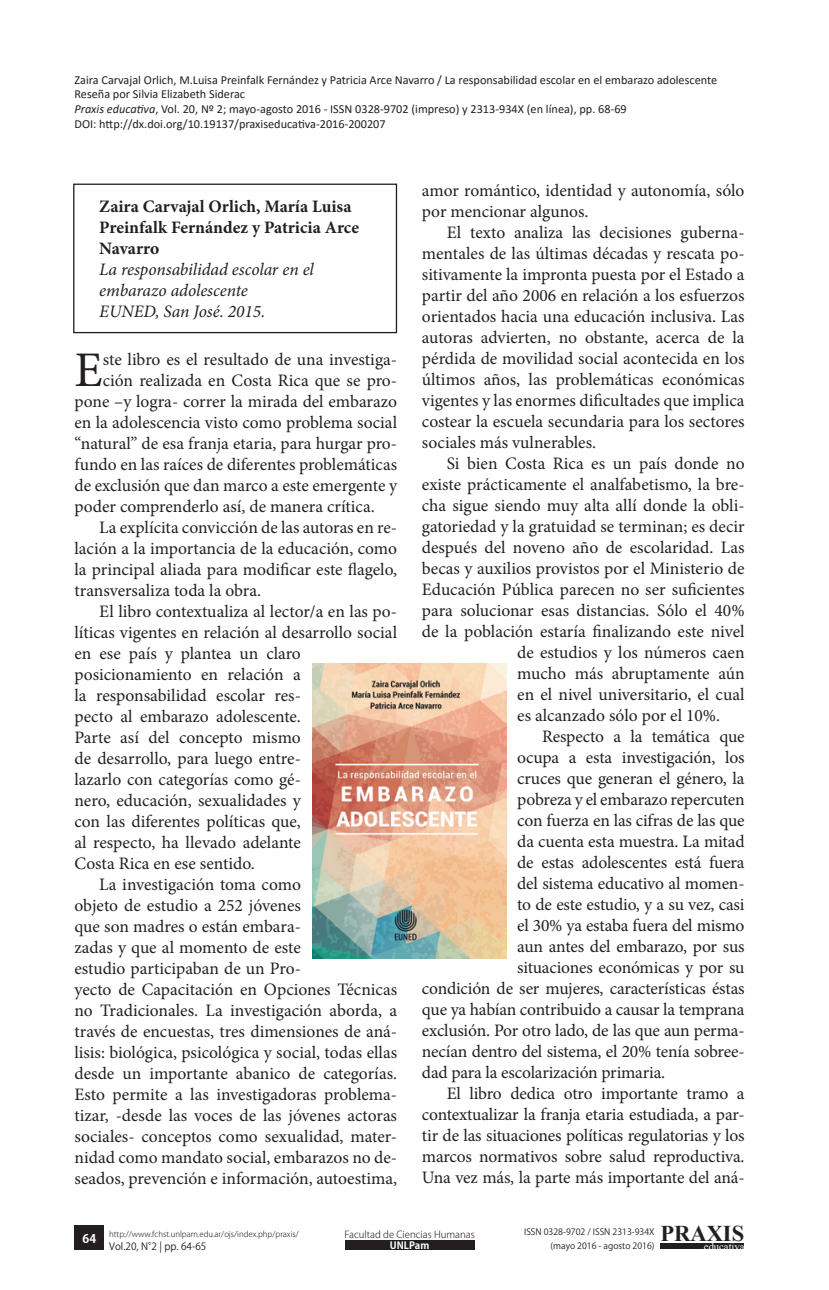
<style>
.page{position:relative;width:829px;height:1290px;background:#fff}
.page>*{position:absolute;margin:0;border:0;box-sizing:border-box;transform-origin:0 0}
.Texto_Principal{font:49.88px "Minion Pro";color:#231f20}
.t1{font:700 22.57px "Times New Roman";color:#231f20}
.Texto_Principal-2{font:17.5px/21px "Minion Pro";letter-spacing:-.005em;color:#231f20;text-align:justify}
.Texto_Principal-3{font:700 17.5px/21px "Minion Pro";color:#231f20}
.Texto_Principal-4{font:italic 17.5px/21px "Minion Pro";letter-spacing:-.005em;color:#231f20}
.DOI{font:12.25px "Calibri";color:#231f20}
.t2{font:700 11.9px "Koz Go Std";color:#fff}
.t3{font:10.67px "Times New Roman";color:#fff}
.t4{font:9.97px "Koz Go Pro";color:#231f20}
.t5{font:700 9.97px "Koz Go Pro";color:#fff}
.t6{font:300 9.62px "Koz Go Pro";color:#231f20}
.t7{font:8.75px "Koz Go Pro";color:#231f20}
.t8{font:300 7.88px "Koz Go Pro";color:#231f20}
.s1{font-style:italic}
</style>
<div class="page">
<div style="left:74px;top:1225px;width:30px;height:25px;background:#231f20"></div>
<div style="left:660px;top:1243px;width:84px;height:6px;background:#231f20"></div>
<div style="left:345px;top:1240px;width:129px;height:10px;background:#231f20"></div>
<div style="left:73px;top:184px;width:324px;height:149px;border:1px solid #231f20"></div>
<img style="left:312px;top:664px;width:194px;height:295px">
<p class="DOI" style="left:74px;top:71px;width:644px">Zaira Carvajal Orlich, M.Luisa Preinfalk Fernández y Patricia Arce Navarro / La responsabilidad escolar en el embarazo adolescente</p>
<p class="DOI" style="left:74px;top:86px;width:172px">Reseña por Silvia Elizabeth Siderac</p>
<p class="DOI" style="left:74px;top:100px;width:554px"><span class="s1">Praxis educativa</span>, Vol. 20, Nº 2; mayo-agosto 2016 - ISSN 0328-9702 (impreso) y 2313-934X (en línea), pp. 68-69</p>
<p class="DOI" style="left:74px;top:115px;width:313px">DOI: http://dx.doi.org/10.19137/praxiseducativa-2016-200207</p>
<p class="Texto_Principal-3" style="left:99px;top:196px;width:261px">Zaira Carvajal Orlich, María Luisa<br>Preinfalk Fernández y Patricia Arce<br>Navarro</p>
<p class="Texto_Principal-4" style="left:99px;top:259px;width:216px">La responsabilidad escolar en el embarazo adolescente</p>
<p class="Texto_Principal-4" style="left:99px;top:301px;width:168px">EUNED, San José. 2015.</p>
<p class="Texto_Principal" style="left:74px;top:336px;width:30px">E</p>
<p class="Texto_Principal-2" style="left:103px;top:349px;width:296px">ste libro es el resultado de una investiga-</p>
<p class="Texto_Principal-2" style="left:103px;top:370px;width:296px">ción realizada en Costa Rica que se pro-</p>
<p class="Texto_Principal-2" style="left:74px;top:391px;width:324px">pone –y logra- correr la mirada del embarazo</p>
<p class="Texto_Principal-2" style="left:74px;top:412px;width:324px">en la adolescencia visto como problema social</p>
<p class="Texto_Principal-2" style="left:74px;top:433px;width:324px">“natural” de esa franja etaria, para hurgar pro-</p>
<p class="Texto_Principal-2" style="left:74px;top:454px;width:324px">fundo en las raíces de diferentes problemáticas</p>
<p class="Texto_Principal-2" style="left:74px;top:475px;width:324px">de exclusión que dan marco a este emergente y</p>
<p class="Texto_Principal-2" style="left:74px;top:496px;width:302px">poder comprenderlo así, de manera crítica.</p>
<p class="Texto_Principal-2" style="left:74px;top:517px;width:324px;text-indent:25px">La explícita convicción de las autoras en re&shy;lación a la importancia de la educación, como la principal aliada para modificar este flagelo, transversaliza toda la obra.</p>
<p class="Texto_Principal-2" style="left:74px;top:601px;width:324px;text-align:left;text-indent:25px">El libro contextualiza al lector/a en las po&shy;líticas vigentes en relación al desarrollo social en ese país y plantea un claro posicionamiento en relación a<br>la responsabilidad escolar res-<br>pecto al embarazo adolescente.<br>Parte así del concepto mismo<br>de desarrollo, para luego entre-<br>lazarlo con categorías como gé-<br>nero, educación, sexualidades y<br>con las diferentes políticas que,<br>al respecto, ha llevado adelante<br>Costa Rica en ese sentido.</p>
<p class="Texto_Principal-2" style="left:74px;top:874px;width:324px;text-align:left;text-indent:25px">La investigación toma como<br>objeto de estudio a 252 jóvenes<br>que son madres o están embara-<br>zadas y que al momento de este<br>estudio participaban de un Pro-<br>yecto de Capacitación en Opciones Técnicas no Tradicionales. La investigación aborda, a través de encuestas, tres dimensiones de aná&shy;lisis: biológica, psicológica y social, todas ellas desde un importante abanico de categorías.<br>Esto permite a las investigadoras problema&shy;tizar, -desde las voces de las jóvenes actoras sociales- conceptos como sexualidad, mater&shy;nidad como mandato social, embarazos no de&shy;seados, prevención e información, autoestima,</p>
<p class="Texto_Principal-2" style="left:422px;top:180px;width:324px">amor romántico, identidad y autonomía, sólo por mencionar algunos.</p>
<p class="Texto_Principal-2" style="left:422px;top:222px;width:324px;text-indent:25px">El texto analiza las decisiones guberna&shy;mentales de las últimas décadas y rescata po&shy;sitivamente la impronta puesta por el Estado a partir del año 2006 en relación a los esfuerzos orientados hacia una educación inclusiva. Las autoras advierten, no obstante, acerca de la pérdida de movilidad social acontecida en los últimos años, las problemáticas económicas vigentes y las enormes dificultades que implica costear la escuela secundaria para los sectores sociales más vulnerables.</p>
<p class="Texto_Principal-2" style="left:446px;top:453px;width:299px">Si bien Costa Rica es un país donde no</p>
<p class="Texto_Principal-2" style="left:422px;top:474px;width:324px">existe prácticamente el analfabetismo, la bre-</p>
<p class="Texto_Principal-2" style="left:422px;top:495px;width:324px">cha sigue siendo muy alta allí donde la obli-</p>
<p class="Texto_Principal-2" style="left:422px;top:516px;width:324px">gatoriedad y la gratuidad se terminan; es decir</p>
<p class="Texto_Principal-2" style="left:422px;top:537px;width:324px">después del noveno año de escolaridad. Las</p>
<p class="Texto_Principal-2" style="left:422px;top:558px;width:324px">becas y auxilios provistos por el Ministerio de</p>
<p class="Texto_Principal-2" style="left:422px;top:579px;width:324px">Educación Pública parecen no ser suficientes</p>
<p class="Texto_Principal-2" style="left:422px;top:600px;width:324px">para solucionar esas distancias. Sólo el 40%</p>
<p class="Texto_Principal-2" style="left:422px;top:621px;width:324px">de la población estaría finalizando este nivel</p>
<p class="Texto_Principal-2" style="left:517px;top:642px;width:229px">de estudios y los números caen</p>
<p class="Texto_Principal-2" style="left:517px;top:663px;width:229px">mucho más abruptamente aún</p>
<p class="Texto_Principal-2" style="left:517px;top:684px;width:229px">en el nivel universitario, el cual</p>
<p class="Texto_Principal-2" style="left:517px;top:705px;width:204px">es alcanzado sólo por el 10%.</p>
<p class="Texto_Principal-2" style="left:542px;top:726px;width:204px">Respecto a la temática que</p>
<p class="Texto_Principal-2" style="left:517px;top:747px;width:229px">ocupa a esta investigación, los</p>
<p class="Texto_Principal-2" style="left:517px;top:768px;width:229px">cruces que generan el género, la</p>
<p class="Texto_Principal-2" style="left:517px;top:789px;width:229px">pobreza y el embarazo repercuten</p>
<p class="Texto_Principal-2" style="left:517px;top:810px;width:229px">con fuerza en las cifras de las que</p>
<p class="Texto_Principal-2" style="left:517px;top:831px;width:229px">da cuenta esta muestra. La mitad</p>
<p class="Texto_Principal-2" style="left:517px;top:852px;width:229px">de estas adolescentes está fuera</p>
<p class="Texto_Principal-2" style="left:517px;top:873px;width:229px">del sistema educativo al momen-</p>
<p class="Texto_Principal-2" style="left:517px;top:894px;width:229px">to de este estudio, y a su vez, casi</p>
<p class="Texto_Principal-2" style="left:517px;top:915px;width:229px">el 30% ya estaba fuera del mismo</p>
<p class="Texto_Principal-2" style="left:517px;top:936px;width:229px">aun antes del embarazo, por sus</p>
<p class="Texto_Principal-2" style="left:517px;top:957px;width:229px">situaciones económicas y por su</p>
<p class="Texto_Principal-2" style="left:422px;top:978px;width:324px">condición de ser mujeres, características éstas</p>
<p class="Texto_Principal-2" style="left:422px;top:999px;width:324px">que ya habían contribuido a causar la temprana</p>
<p class="Texto_Principal-2" style="left:422px;top:1020px;width:324px">exclusión. Por otro lado, de las que aun perma-</p>
<p class="Texto_Principal-2" style="left:422px;top:1041px;width:324px">necían dentro del sistema, el 20% tenía sobree-</p>
<p class="Texto_Principal-2" style="left:422px;top:1062px;width:245px">dad para la escolarización primaria.</p>
<p class="Texto_Principal-2" style="left:422px;top:1083px;width:324px;text-indent:25px">El libro dedica otro importante tramo a contextualizar la franja etaria estudiada, a par&shy;tir de las situaciones políticas regulatorias y los marcos normativos sobre salud reproductiva.<br>Una vez más, la parte más importante del aná-</p>
<p class="t2" style="left:82px;top:1230px;width:15px">64</p>
<p class="t1" style="left:660px;top:1217px;width:85px">PRAXIS</p>
<p class="t5" style="left:390px;top:1239px;width:41px">UNLPam</p>
<p class="t3" style="left:703px;top:1238px;width:42px">educativa</p>
<p class="t7" style="left:524px;top:1226px;width:132px">ISSN 0328-9702 / ISSN 2313-934X</p>
<p class="t7" style="left:550px;top:1240px;width:106px">(mayo 2016 - agosto 2016)</p>
<p class="t8" style="left:109px;top:1229px;width:191px">http://www.fchst.unlpam.edu.ar/ojs/index.php/praxis/</p>
<p class="t6" style="left:344px;top:1228px;width:132px">Facultad de Ciencias Humanas</p>
<p class="t4" style="left:109px;top:1240px;width:99px">Vol.20, N°2 | pp. 64-65</p>
</div>
